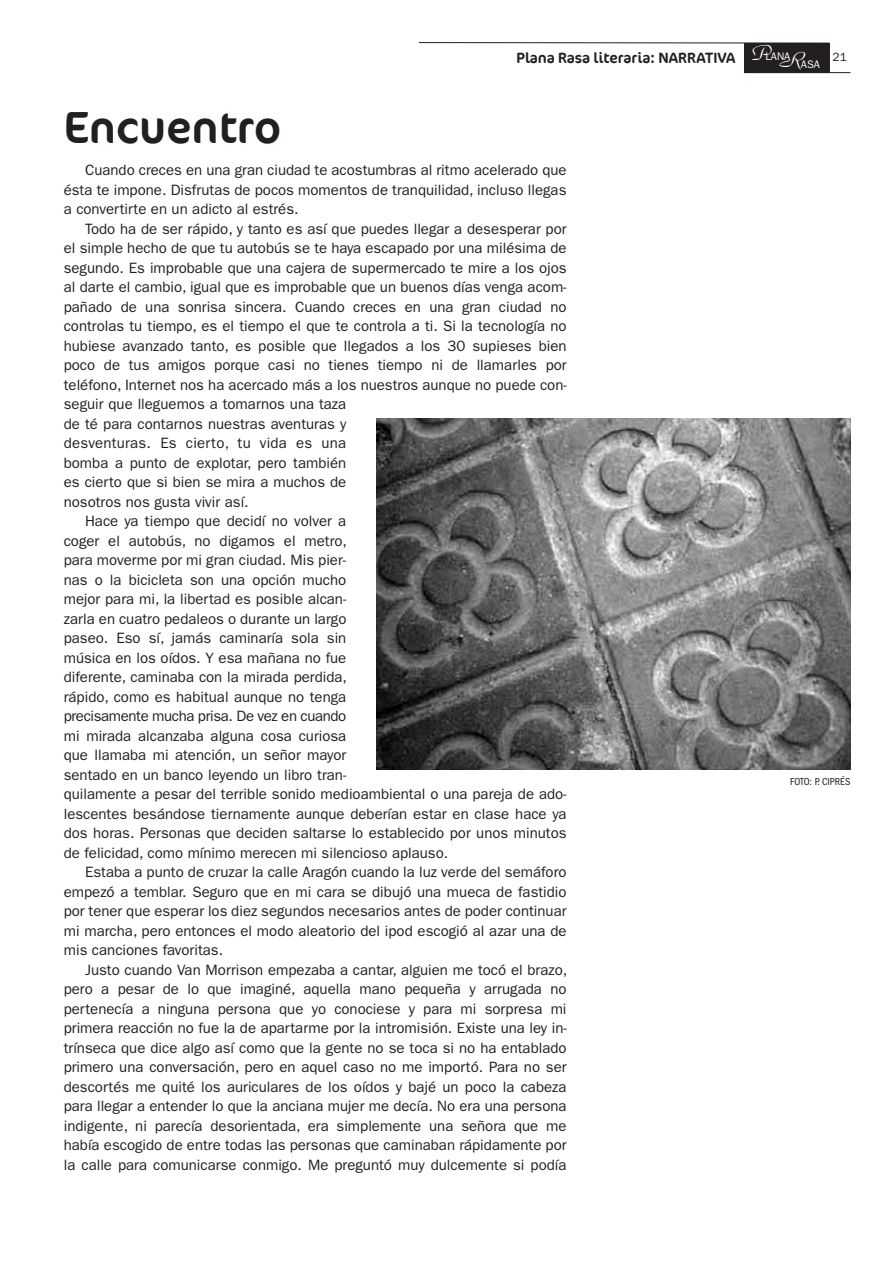
<style>
.page{position:relative;width:893px;height:1263px;background:#fff}
.page>*{position:absolute;margin:0;border:0;box-sizing:border-box;transform-origin:0 0}
.t1{font:45px "Cocon Offc";color:#231f20}
.t2{font:28.35px "Park Avenue";color:#fff}
.t3{font:15px/19.5px "Franklin Gothic";color:#231f20;text-align:justify}
.t4{font:15px "Franklin Gothic";letter-spacing:-.025em;color:#231f20}
.t5{font:15px "Cocon Offc";color:#231f20}
.t6{font:12px "Franklin Gothic";color:#231f20}
.t7{font:10.95px "Franklin Gothic";color:#fff}
.t8{font:condensed 10.5px "Franklin Gothic";color:#231f20}
</style>
<div class="page">
<div style="left:744px;top:43px;width:85px;height:30px;background:#231f20"></div>
<svg style="left:418px;top:42px;width:412px;height:2px"></svg>
<hr style="left:744px;top:72px;width:106px;height:1px;background:#231f20">
<img style="left:376px;top:418px;width:474px;height:351px">
<h2 class="t2" style="left:752px;top:34px;width:21px">P</h2>
<p class="t5" style="left:517px;top:47px;width:221px">Plana Rasa literaria: NARRATIVA</p>
<p class="t6" style="left:833px;top:53px;width:16px">21</p>
<h2 class="t2" style="left:779px;top:41px;width:26px">R</h2>
<p class="t7" style="left:765px;top:53px;width:27px">LANA</p>
<p class="t7" style="left:801px;top:60px;width:21px">ASA</p>
<h1 class="t1" style="left:64px;top:95px;width:219px">Encuentro</h1>
<p class="t3" style="left:64px;top:161px;width:504px;text-indent:21px">Cuando creces en una gran ciudad te acostumbras al ritmo acelerado que ésta te impone. Disfrutas de pocos momentos de tranquilidad, incluso llegas a convertirte en un adicto al estrés.</p>
<p class="t3" style="left:85px;top:220px;width:483px">Todo ha de ser rápido, y tanto es así que puedes llegar a desesperar por</p>
<p class="t3" style="left:64px;top:239px;width:504px">el simple hecho de que tu autobús se te haya escapado por una milésima de</p>
<p class="t3" style="left:64px;top:259px;width:504px">segundo. Es improbable que una cajera de supermercado te mire a los ojos</p>
<p class="t3" style="left:64px;top:278px;width:504px">al darte el cambio, igual que es improbable que un buenos días venga acom-</p>
<p class="t3" style="left:64px;top:298px;width:504px">pañado de una sonrisa sincera. Cuando creces en una gran ciudad no</p>
<p class="t3" style="left:64px;top:317px;width:504px">controlas tu tiempo, es el tiempo el que te controla a ti. Si la tecnología no</p>
<p class="t3" style="left:64px;top:337px;width:504px">hubiese avanzado tanto, es posible que llegados a los 30 supieses bien</p>
<p class="t3" style="left:64px;top:356px;width:504px">poco de tus amigos porque casi no tienes tiempo ni de llamarles por</p>
<p class="t3" style="left:64px;top:376px;width:504px">teléfono, Internet nos ha acercado más a los nuestros aunque no puede con-</p>
<p class="t3" style="left:64px;top:395px;width:284px">seguir que lleguemos a tomarnos una taza</p>
<p class="t3" style="left:64px;top:415px;width:284px">de té para contarnos nuestras aventuras y</p>
<p class="t3" style="left:64px;top:434px;width:284px">desventuras. Es cierto, tu vida es una</p>
<p class="t3" style="left:64px;top:454px;width:284px">bomba a punto de explotar, pero también</p>
<p class="t3" style="left:64px;top:473px;width:284px">es cierto que si bien se mira a muchos de</p>
<p class="t3" style="left:64px;top:493px;width:186px">nosotros nos gusta vivir así.</p>
<p class="t3" style="left:85px;top:512px;width:263px">Hace ya tiempo que decidí no volver a</p>
<p class="t3" style="left:64px;top:532px;width:285px">coger el autobús, no digamos el metro,</p>
<p class="t3" style="left:64px;top:551px;width:284px">para moverme por mi gran ciudad. Mis pier-</p>
<p class="t3" style="left:64px;top:571px;width:284px">nas o la bicicleta son una opción mucho</p>
<p class="t3" style="left:64px;top:590px;width:284px">mejor para mi, la libertad es posible alcan-</p>
<p class="t3" style="left:64px;top:610px;width:284px">zarla en cuatro pedaleos o durante un largo</p>
<p class="t3" style="left:64px;top:629px;width:284px">paseo. Eso sí, jamás caminaría sola sin</p>
<p class="t3" style="left:64px;top:649px;width:284px">música en los oídos. Y esa mañana no fue</p>
<p class="t3" style="left:64px;top:668px;width:285px">diferente, caminaba con la mirada perdida,</p>
<p class="t3" style="left:64px;top:688px;width:284px">rápido, como es habitual aunque no tenga</p>
<p class="t4" style="left:64px;top:711px;width:284px">precisamente mucha prisa. De vez en cuando</p>
<p class="t3" style="left:64px;top:727px;width:284px">mi mirada alcanzaba alguna cosa curiosa</p>
<p class="t3" style="left:64px;top:746px;width:284px">que llamaba mi atención, un señor mayor</p>
<p class="t3" style="left:64px;top:766px;width:284px">sentado en un banco leyendo un libro tran-</p>
<p class="t3" style="left:64px;top:785px;width:504px">quilamente a pesar del terrible sonido medioambiental o una pareja de ado-</p>
<p class="t3" style="left:64px;top:805px;width:504px">lescentes besándose tiernamente aunque deberían estar en clase hace ya</p>
<p class="t3" style="left:64px;top:824px;width:504px">dos horas. Personas que deciden saltarse lo establecido por unos minutos</p>
<p class="t3" style="left:64px;top:844px;width:386px">de felicidad, como mínimo merecen mi silencioso aplauso.</p>
<p class="t3" style="left:85px;top:863px;width:483px">Estaba a punto de cruzar la calle Aragón cuando la luz verde del semáforo</p>
<p class="t3" style="left:64px;top:883px;width:504px">empezó a temblar. Seguro que en mi cara se dibujó una mueca de fastidio</p>
<p class="t3" style="left:64px;top:902px;width:504px">por tener que esperar los diez segundos necesarios antes de poder continuar</p>
<p class="t3" style="left:64px;top:922px;width:504px">mi marcha, pero entonces el modo aleatorio del ipod escogió al azar una de</p>
<p class="t3" style="left:64px;top:941px;width:161px">mis canciones favoritas.</p>
<p class="t3" style="left:85px;top:961px;width:484px">Justo cuando Van Morrison empezaba a cantar, alguien me tocó el brazo,</p>
<p class="t3" style="left:64px;top:980px;width:504px">pero a pesar de lo que imaginé, aquella mano pequeña y arrugada no</p>
<p class="t3" style="left:64px;top:1000px;width:504px">pertenecía a ninguna persona que yo conociese y para mi sorpresa mi</p>
<p class="t3" style="left:64px;top:1019px;width:504px">primera reacción no fue la de apartarme por la intromisión. Existe una ley in-</p>
<p class="t3" style="left:64px;top:1039px;width:504px">trínseca que dice algo así como que la gente no se toca si no ha entablado</p>
<p class="t3" style="left:64px;top:1058px;width:504px">primero una conversación, pero en aquel caso no me importó. Para no ser</p>
<p class="t3" style="left:64px;top:1078px;width:504px">descortés me quité los auriculares de los oídos y bajé un poco la cabeza</p>
<p class="t3" style="left:64px;top:1097px;width:504px">para llegar a entender lo que la anciana mujer me decía. No era una persona</p>
<p class="t3" style="left:64px;top:1117px;width:504px">indigente, ni parecía desorientada, era simplemente una señora que me</p>
<p class="t3" style="left:64px;top:1136px;width:504px">había escogido de entre todas las personas que caminaban rápidamente por</p>
<p class="t3" style="left:64px;top:1156px;width:504px">la calle para comunicarse conmigo. Me preguntó muy dulcemente si podía</p>
<p class="t8" style="left:790px;top:778px;width:62px">FOTO: P. CIPRÉS</p>
</div>
